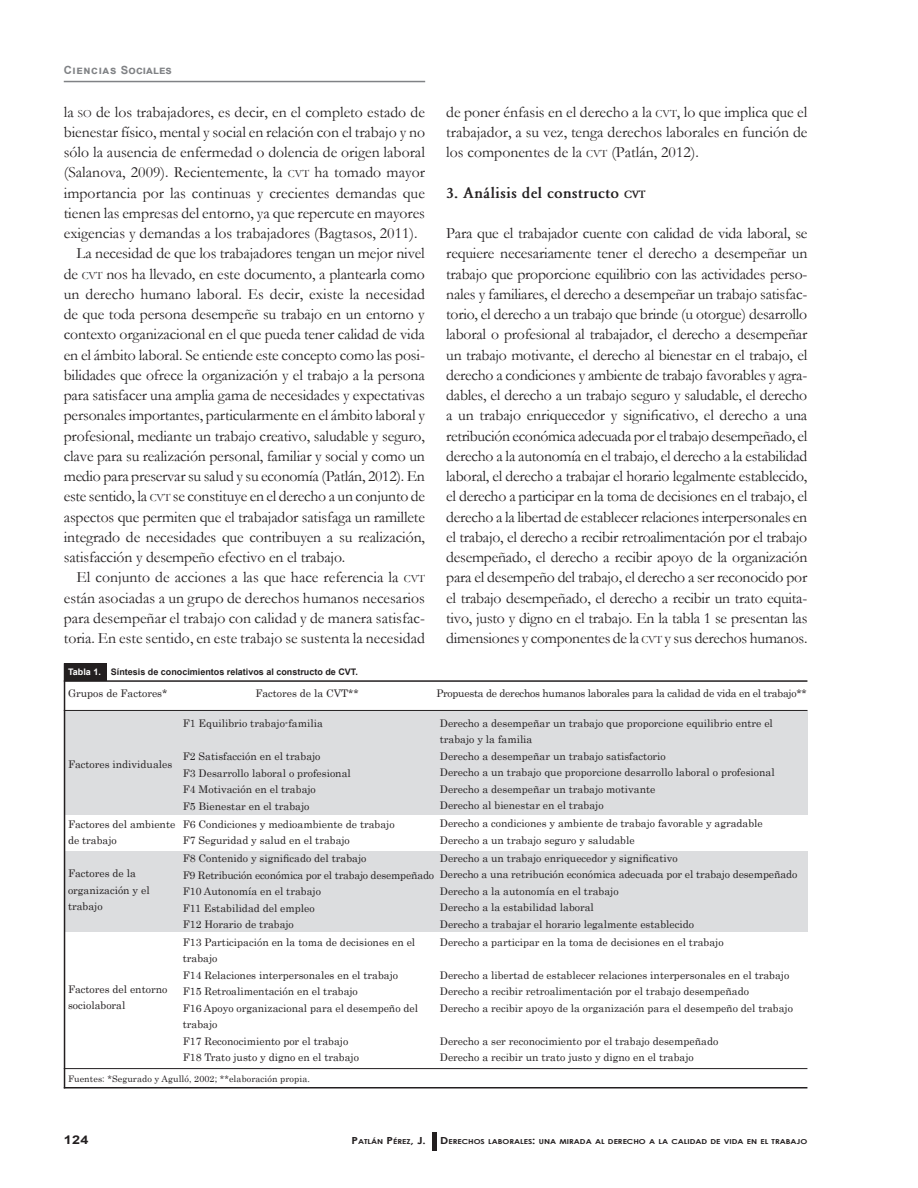
<style>
.page{position:relative;width:918px;height:1188px;background:#fff}
.page>*{position:absolute;margin:0;border:0;box-sizing:border-box;transform-origin:0 0}
.General{font:15.75px/20.2px "Garamond";color:#231f20;text-align:justify}
._1er_parrafo{font:15.75px/20.2px "Garamond";letter-spacing:-.015em;color:#231f20;text-align:justify}
._1-titulo{font:700 15.75px "Garamond";color:#231f20}
.t1{font:700 12px "Arial";color:#231f20;scale:1.2 1}
.t2{font:700 11.25px "Arial";letter-spacing:.035em;color:#808285}
.t3{font:10.5px/16.5px "Century";color:#231f20}
.t4{font:10.5px "Century";letter-spacing:-.025em;color:#231f20}
.t5{font:700 9px "Arial";color:#231f20}
.t6{font:9px "Century";letter-spacing:.01em;color:#231f20}
.t7{font:700 6.9px "Century Gothic";color:#231f20;scale:1.2 1}
.s1{font-size:10.95px}
.s2{color:#fff}
.s3{font-size:9.75px}
</style>
<div class="page">
<hr style="left:64px;top:81px;width:361px;height:1px;background:#808285">
<div style="left:432px;top:1133px;width:5px;height:18px;background:#231f20"></div>
<div style="left:64px;top:710px;width:743px;height:104px;background:#dcdddf"></div>
<div style="left:64px;top:851px;width:743px;height:81px;background:#dcdddf"></div>
<div style="left:64px;top:663px;width:42px;height:17px;background:#231f20"></div>
<hr style="left:64px;top:680px;width:743px;height:2px;background:#231f20">
<hr style="left:64px;top:663px;width:1px;height:425px;background:#231f20">
<hr style="left:64px;top:1087px;width:743px;height:2px;background:#231f20">
<hr style="left:64px;top:710px;width:743px;height:1px;background:#231f20">
<hr style="left:64px;top:1068px;width:743px;height:1px;background:#231f20">
<p class="t2" style="left:64px;top:62px;width:110px">Ciencias Sociales</p>
<p class="General" style="left:64px;top:101px;width:363px">la <span class="s1">SO</span> de los trabajadores, es decir, en el completo estado de bienestar físico, mental y social en relación con el trabajo y no sólo la ausencia de enfermedad o dolencia de origen laboral (Salanova, 2009). Recientemente, la <span class="s1">CVT</span> ha tomado mayor importancia por las continuas y crecientes demandas que tienen las empresas del entorno, ya que repercute en mayores exigencias y demandas a los trabajadores (Bagtasos, 2011).</p>
<p class="General" style="left:64px;top:243px;width:363px;text-indent:13px">La necesidad de que los trabajadores tengan un mejor nivel de <span class="s1">CVT</span> nos ha llevado, en este documento, a plantearla como un derecho humano laboral. Es decir, existe la necesidad de que toda persona desempeñe su trabajo en un entorno y contexto organizacional en el que pueda tener calidad de vida en el ámbito laboral. Se entiende este concepto como las posi&shy;bilidades que ofrece la organización y el trabajo a la persona para satisfacer una amplia gama de necesidades y expectativas personales importantes, particularmente en el ámbito laboral y profesional, mediante un trabajo creativo, saludable y seguro, clave para su realización personal, familiar y social y como un medio para preservar su salud y su economía (Patlán, 2012). En este sentido, la <span class="s1">CVT</span> se constituye en el derecho a un conjunto de aspectos que permiten que el trabajador satisfaga un ramillete integrado de necesidades que contribuyen a su realización, satisfacción y desempeño efectivo en el trabajo.</p>
<p class="General" style="left:64px;top:567px;width:363px;text-indent:13px">El conjunto de acciones a las que hace referencia la <span class="s1">CVT </span>están asociadas a un grupo de derechos humanos necesarios para desempeñar el trabajo con calidad y de manera satisfac&shy;toria. En este sentido, en este trabajo se sustenta la necesidad</p>
<p class="General" style="left:446px;top:101px;width:363px">de poner énfasis en el derecho a la <span class="s1">CVT</span>, lo que implica que el trabajador, a su vez, tenga derechos laborales en función de los componentes de la <span class="s1">CVT</span> (Patlán, 2012).</p>
<p class="_1-titulo" style="left:446px;top:184px;width:201px">3. Análisis del constructo <span class="s1">cvt</span></p>
<p class="_1er_parrafo" style="left:446px;top:223px;width:363px">Para que el trabajador cuente con calidad de vida laboral, se requiere necesariamente tener el derecho a desempeñar un trabajo que proporcione equilibrio con las actividades perso&shy;nales y familiares, el derecho a desempeñar un trabajo satisfac&shy;torio, el derecho a un trabajo que brinde (u otorgue) desarrollo laboral o profesional al trabajador, el derecho a desempeñar un trabajo motivante, el derecho al bienestar en el trabajo, el derecho a condiciones y ambiente de trabajo favorables y agra&shy;dables, el derecho a un trabajo seguro y saludable, el derecho a un trabajo enriquecedor y significativo, el derecho a una retribución económica adecuada por el trabajo desempeñado, el derecho a la autonomía en el trabajo, el derecho a la estabilidad laboral, el derecho a trabajar el horario legalmente establecido, el derecho a participar en la toma de decisiones en el trabajo, el derecho a la libertad de establecer relaciones interpersonales en el trabajo, el derecho a recibir retroalimentación por el trabajo desempeñado, el derecho a recibir apoyo de la organización para el desempeño del trabajo, el derecho a ser reconocido por el trabajo desempeñado, el derecho a recibir un trato equita&shy;tivo, justo y digno en el trabajo. En la tabla 1 se presentan las dimensiones y componentes de la <span class="s1">CVT</span> y sus derechos humanos.</p>
<p class="t5" style="left:68px;top:666px;width:291px"><span class="s2">Tabla 1.</span> Síntesis de conocimientos relativos al constructo de CVT.</p>
<p class="t3" style="left:68px;top:684px;width:101px">Grupos de Factores*</p>
<p class="t3" style="left:255px;top:684px;width:105px">Factores de la CVT**</p>
<p class="t4" style="left:436px;top:684px;width:372px">Propuesta de derechos humanos laborales para la calidad de vida en el trabajo**</p>
<p class="t3" style="left:68px;top:755px;width:106px">Factores individuales</p>
<p class="t3" style="left:68px;top:815px;width:109px">Factores del ambiente de trabajo</p>
<p class="t3" style="left:68px;top:864px;width:83px">Factores de la organización y el trabajo</p>
<p class="t3" style="left:68px;top:980px;width:101px">Factores del entorno sociolaboral</p>
<p class="t3" style="left:183px;top:714px;width:142px">F1 Equilibrio trabajo-familia</p>
<p class="t3" style="left:183px;top:747px;width:170px">F2 Satisfacción en el trabajo<br>F3 Desarrollo laboral o profesional<br>F4 Motivación en el trabajo<br>F5 Bienestar en el trabajo</p>
<p class="t3" style="left:183px;top:815px;width:213px">F6 Condiciones y medioambiente de trabajo<br>F7 Seguridad y salud en el trabajo</p>
<p class="t3" style="left:183px;top:849px;width:253px">F8 Contenido y significado del trabajo<br>F9 Retribución económica por el trabajo desempeñado F10 Autonomía en el trabajo<br>F11 Estabilidad del empleo<br>F12 Horario de trabajo</p>
<p class="t3" style="left:183px;top:933px;width:237px">F13 Participación en la toma de decisiones en el trabajo<br>F14 Relaciones interpersonales en el trabajo<br>F15 Retroalimentación en el trabajo<br>F16 Apoyo organizacional para el desempeño del trabajo<br>F17 Reconocimiento por el trabajo<br>F18 Trato justo y digno en el trabajo</p>
<p class="t3" style="left:440px;top:714px;width:336px">Derecho a desempeñar un trabajo que proporcione equilibrio entre el trabajo y la familia<br>Derecho a desempeñar un trabajo satisfactorio<br>Derecho a un trabajo que proporcione desarrollo laboral o profesional Derecho a desempeñar un trabajo motivante<br>Derecho al bienestar en el trabajo</p>
<p class="t3" style="left:440px;top:814px;width:325px">Derecho a condiciones y ambiente de trabajo favorable y agradable<br>Derecho a un trabajo seguro y saludable</p>
<p class="t3" style="left:440px;top:849px;width:359px">Derecho a un trabajo enriquecedor y significativo<br>Derecho a una retribución económica adecuada por el trabajo desempeñado Derecho a la autonomía en el trabajo<br>Derecho a la estabilidad laboral<br>Derecho a trabajar el horario legalmente establecido</p>
<p class="t3" style="left:440px;top:933px;width:285px">Derecho a participar en la toma de decisiones en el trabajo</p>
<p class="t3" style="left:440px;top:966px;width:355px">Derecho a libertad de establecer relaciones interpersonales en el trabajo<br>Derecho a recibir retroalimentación por el trabajo desempeñado<br>Derecho a recibir apoyo de la organización para el desempeño del trabajo</p>
<p class="t3" style="left:440px;top:1032px;width:280px">Derecho a ser reconocimiento por el trabajo desempeñado<br>Derecho a recibir un trato justo y digno en el trabajo</p>
<p class="t6" style="left:68px;top:1071px;width:244px">Fuentes: *Segurado y Agulló, 2002; **elaboración propia.</p>
<p class="t1" style="left:64px;top:1131px;width:22px">124</p>
<p class="t7" style="left:351px;top:1136px;width:64px"><span class="s3">P</span>ATLÁN <span class="s3">P</span>ÉREZ<span class="s3">, J.</span></p>
<p class="t7" style="left:440px;top:1136px;width:307px"><span class="s3">D</span>ERECHOS LABORALES<span class="s3">:</span> UNA MIRADA AL DERECHO A LA CALIDAD DE VIDA EN EL TRABAJO</p>
</div>
